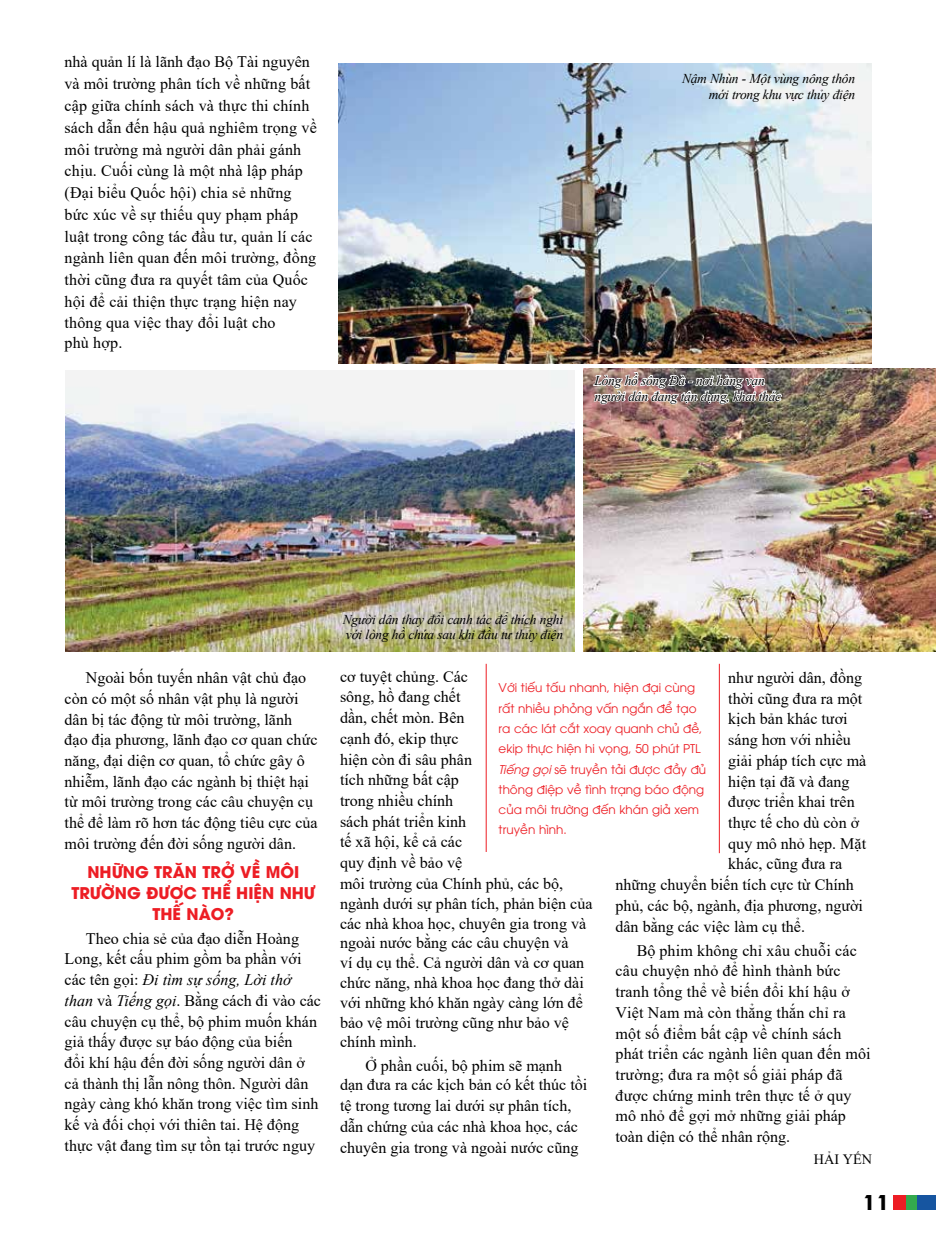
<style>
.page{position:relative;width:936px;height:1234px;background:#fff}
.page>*{position:absolute;margin:0;border:0;box-sizing:border-box;transform-origin:0 0}
.t1{font:21px "UTM Eremitage";color:#000}
.t2{font:16.05px/20.7px "Times New Roman";color:#000}
.t3{font:700 16.05px/20.7px "UTM Avo";color:#ed1d24;text-align:center}
.t4{font:14.25px "Times New Roman";color:#000}
.t5{font:italic 13.5px/15.8px "Times New Roman";letter-spacing:-.02em;color:#000}
.t6{font:12px/20.2px "UTM Avo";color:#ed1d24}
.s1{font-style:italic}
</style>
<div class="page">
<div style="left:905px;top:1194px;width:12px;height:15px;background:#33a94e"></div>
<div style="left:917px;top:1194px;width:18px;height:15px;background:#1655a0"></div>
<div style="left:892px;top:1194px;width:13px;height:15px;background:#ed1d24"></div>
<hr style="left:485px;top:663px;width:1px;height:188px;background:#ed1d24">
<hr style="left:718px;top:663px;width:1px;height:190px;background:#ed1d24">
<img style="left:66px;top:370px;width:508px;height:281px">
<img style="left:339px;top:64px;width:532px;height:299px">
<img style="left:583px;top:368px;width:352px;height:283px">
<img style="left:591px;top:371px;width:191px;height:37px">
<p class="t2" style="left:65px;top:51px;width:254px;line-height:21.6px">nhà quản lí là lãnh đạo Bộ Tài nguyên và môi trường phân tích về những bất cập giữa chính sách và thực thi chính sách dẫn đến hậu quả nghiêm trọng về môi trường mà người dân phải gánh chịu. Cuối cùng là một nhà lập pháp (Đại biểu Quốc hội) chia sẻ những bức xúc về sự thiếu quy phạm pháp luật trong công tác đầu tư, quản lí các ngành liên quan đến môi trường, đồng thời cũng đưa ra quyết tâm của Quốc hội để cải thiện thực trạng hiện nay thông qua việc thay đổi luật cho<br>phù hợp.</p>
<p class="t5" style="left:682px;top:70px;width:174px;text-align:right">Nậm Nhùn - Một vùng nông thôn mới trong khu vực thủy điện</p>
<p class="t5" style="left:594px;top:372px;width:188px">Lòng hồ sông Đà - nơi hàng vạn người dân đang tận dụng, khai thác</p>
<p class="t2" style="left:65px;top:666px;width:254px;text-indent:21px">Ngoài bốn tuyến nhân vật chủ đạo còn có một số nhân vật phụ là người dân bị tác động từ môi trường, lãnh đạo địa phương, lãnh đạo cơ quan chức năng, đại diện cơ quan, tổ chức gây ô nhiễm, lãnh đạo các ngành bị thiệt hại từ môi trường trong các câu chuyện cụ thể để làm rõ hơn tác động tiêu cực của môi trường đến đời sống người dân.</p>
<p class="t3" style="left:71px;top:860px;width:245px">NHỮNG TRĂN TRỞ VỀ MÔI<br>TRƯỜNG ĐƯỢC THỂ HIỆN NHƯ<br>THẾ NÀO?</p>
<p class="t2" style="left:65px;top:927px;width:258px;text-indent:21px">Theo chia sẻ của đạo diễn Hoàng Long, kết cấu phim gồm ba phần với các tên gọi: <span class="s1">Đi tìm sự sống, Lời thở than</span> và <span class="s1">Tiếng gọi</span>. Bằng cách đi vào các câu chuyện cụ thể, bộ phim muốn khán giả thấy được sự báo động của biến<br>đổi khí hậu đến đời sống người dân ở cả thành thị lẫn nông thôn. Người dân ngày càng khó khăn trong việc tìm sinh kế và đối chọi với thiên tai. Hệ động thực vật đang tìm sự tồn tại trước nguy</p>
<p class="t5" style="left:343px;top:610px;width:222px">Người dân thay đổi canh tác để thích nghi với lòng hồ chứa sau khi đầu tư thủy điện</p>
<p class="t2" style="left:728px;top:666px;width:135px">như người dân, đồng</p>
<p class="t2" style="left:728px;top:687px;width:135px">thời cũng đưa ra một</p>
<p class="t2" style="left:728px;top:708px;width:121px">kịch bản khác tươi</p>
<p class="t2" style="left:728px;top:728px;width:124px">sáng hơn với nhiều</p>
<p class="t2" style="left:728px;top:749px;width:139px">giải pháp tích cực mà</p>
<p class="t2" style="left:728px;top:770px;width:123px">hiện tại đã và đang</p>
<p class="t2" style="left:728px;top:790px;width:128px">được triển khai trên</p>
<p class="t2" style="left:728px;top:811px;width:132px">thực tế cho dù còn ở</p>
<p class="t2" style="left:728px;top:832px;width:139px">quy mô nhỏ hẹp. Mặt</p>
<p class="t2" style="left:728px;top:853px;width:115px">khác, cũng đưa ra</p>
<p class="t2" style="left:615px;top:873px;width:240px">những chuyển biến tích cực từ Chính</p>
<p class="t2" style="left:615px;top:894px;width:249px">phủ, các bộ, ngành, địa phương, người</p>
<p class="t2" style="left:615px;top:915px;width:191px">dân bằng các việc làm cụ thể.</p>
<p class="t2" style="left:615px;top:939px;width:257px;text-indent:21px">Bộ phim không chỉ xâu chuỗi các câu chuyện nhỏ để hình thành bức tranh tổng thể về biến đổi khí hậu ở<br>Việt Nam mà còn thẳng thắn chỉ ra một số điểm bất cập về chính sách phát triển các ngành liên quan đến môi trường; đưa ra một số giải pháp đã được chứng minh trên thực tế ở quy mô nhỏ để gợi mở những giải pháp toàn diện có thể nhân rộng.</p>
<p class="t2" style="left:340px;top:665px;width:254px;line-height:20.2px">cơ tuyệt chủng. Các<br>sông, hồ đang chết<br>dần, chết mòn. Bên<br>cạnh đó, ekip thực<br>hiện còn đi sâu phân<br>tích những bất cập<br>trong nhiều chính<br>sách phát triển kinh<br>tế xã hội, kể cả các<br>quy định về bảo vệ<br>môi trường của Chính phủ, các bộ, ngành dưới sự phân tích, phản biện của các nhà khoa học, chuyên gia trong và ngoài nước bằng các câu chuyện và<br>ví dụ cụ thể. Cả người dân và cơ quan chức năng, nhà khoa học đang thở dài với những khó khăn ngày càng lớn để bảo vệ môi trường cũng như bảo vệ chính mình.</p>
<p class="t2" style="left:340px;top:1054px;width:249px;text-indent:25px">Ở phần cuối, bộ phim sẽ mạnh dạn đưa ra các kịch bản có kết thúc tồi tệ trong tương lai dưới sự phân tích, dẫn chứng của các nhà khoa học, các chuyên gia trong và ngoài nước cũng</p>
<p class="t6" style="left:498px;top:676px;width:209px">Với tiếu tấu nhanh, hiện đại cùng rất nhiều phỏng vấn ngắn để tạo ra các lát cắt xoay quanh chủ đề, ekip thực hiện hi vọng, 50 phút PTL<br><span class="s1">Tiếng gọi</span> sẽ truyền tải được đầy đủ thông điệp về tình trạng báo động của môi trường đến khán giả xem truyền hình.</p>
<p class="t4" style="left:813px;top:1149px;width:60px">Hải Yến</p>
<h1 class="t1" style="left:860px;top:1187px;width:31px">11</h1>
</div>
